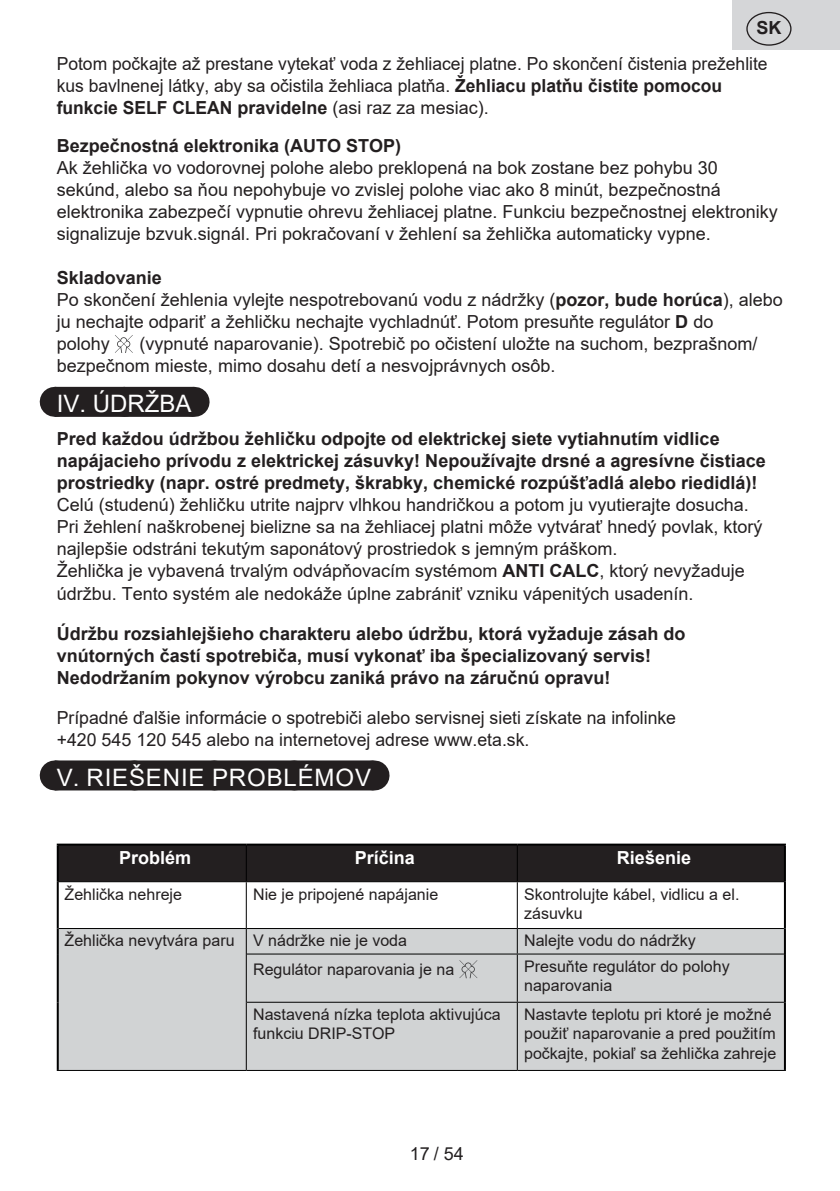
<style>
.page{position:relative;width:840px;height:1191px;background:#fff}
.page>*{position:absolute;margin:0;border:0;box-sizing:border-box;transform-origin:0 0}
.Grafický_nadpis_ETA{font:24px "Arial";letter-spacing:.035em;color:#fff}
.Grafický_nadpis_ETA-2{font:24px "Arial";color:#fff}
.Normální{font:18px/22px "Arial";color:#231f20}
.Normální-2{font:700 18px/22px "Arial";color:#231f20}
.t1{font:700 18px "Arial";color:#fff}
.t2{font:16px/19.2px "Arial";color:#231f20}
.s1{font-weight:700}
</style>
<div class="page">
<div style="left:55px;top:387px;width:138px;height:30px;background:#231f20"></div>
<svg style="left:126px;top:416px;width:33px;height:1px"></svg>
<hr style="left:193px;top:387px;width:1px;height:30px;background:#231f20">
<div style="left:55px;top:760px;width:318px;height:30px;background:#231f20"></div>
<svg style="left:134px;top:760px;width:199px;height:1px"></svg>
<hr style="left:373px;top:760px;width:1px;height:30px;background:#231f20">
<svg style="left:115px;top:335px;width:18px;height:18px"></svg>
<div style="left:59px;top:845px;width:724px;height:36px;background:#231f20"></div>
<div style="left:59px;top:929px;width:724px;height:141px;background:#d1d3d4"></div>
<hr style="left:246px;top:845px;width:1px;height:36px;background:#000">
<hr style="left:516px;top:845px;width:1px;height:36px;background:#000">
<hr style="left:59px;top:881px;width:187px;height:1px;background:#000">
<hr style="left:246px;top:881px;width:271px;height:1px;background:#000">
<hr style="left:246px;top:882px;width:1px;height:46px;background:#000">
<hr style="left:517px;top:881px;width:266px;height:1px;background:#000">
<hr style="left:516px;top:882px;width:1px;height:46px;background:#000">
<hr style="left:59px;top:928px;width:187px;height:1px;background:#000">
<hr style="left:246px;top:928px;width:271px;height:1px;background:#000">
<svg style="left:246px;top:929px;width:1px;height:25px"></svg>
<hr style="left:517px;top:928px;width:266px;height:1px;background:#000">
<svg style="left:516px;top:929px;width:1px;height:24px"></svg>
<hr style="left:246px;top:954px;width:1px;height:48px;background:#000">
<hr style="left:516px;top:954px;width:1px;height:47px;background:#000">
<hr style="left:247px;top:953px;width:270px;height:1px;background:#000">
<hr style="left:517px;top:953px;width:266px;height:1px;background:#000">
<hr style="left:247px;top:1001px;width:270px;height:1px;background:#000">
<hr style="left:517px;top:1001px;width:266px;height:1px;background:#000">
<hr style="left:246px;top:1002px;width:1px;height:68px;background:#000">
<hr style="left:516px;top:1002px;width:1px;height:68px;background:#000">
<hr style="left:57px;top:1070px;width:189px;height:1px;background:#000">
<hr style="left:246px;top:1070px;width:271px;height:1px;background:#000">
<hr style="left:517px;top:1070px;width:268px;height:1px;background:#000">
<hr style="left:57px;top:881px;width:2px;height:47px;background:#000">
<hr style="left:783px;top:881px;width:2px;height:47px;background:#000">
<hr style="left:57px;top:928px;width:2px;height:26px;background:#000">
<hr style="left:57px;top:954px;width:2px;height:48px;background:#000">
<hr style="left:57px;top:1002px;width:2px;height:68px;background:#000">
<hr style="left:783px;top:928px;width:2px;height:26px;background:#000">
<hr style="left:783px;top:954px;width:2px;height:48px;background:#000">
<hr style="left:783px;top:1002px;width:2px;height:68px;background:#000">
<hr style="left:57px;top:843px;width:189px;height:2px;background:#000">
<hr style="left:57px;top:845px;width:2px;height:36px;background:#000">
<hr style="left:246px;top:843px;width:271px;height:2px;background:#000">
<hr style="left:517px;top:843px;width:268px;height:2px;background:#000">
<hr style="left:783px;top:845px;width:2px;height:36px;background:#000">
<svg style="left:459px;top:960px;width:18px;height:18px"></svg>
<div style="left:732px;top:0;width:107px;height:50px;background:#d5d6d8"></div>
<div style="left:746px;top:12px;width:45px;height:34px;border:1px solid #231f20;border-radius:50%"></div>
<p class="Normální-2" style="left:756px;top:17px;width:27px">SK</p>
<p class="Normální" style="left:57px;top:52px;width:712px">Potom počkajte až prestane vytekať voda z žehliacej platne. Po skončení čistenia prežehlite kus bavlnenej látky, aby sa očistila žehliaca platňa. <span class="s1">Žehliacu platňu čistite pomocou funkcie SELF CLEAN pravidelne</span> (asi raz za mesiac).</p>
<p class="Normální-2" style="left:57px;top:135px;width:346px">Bezpečnostná elektronika (AUTO STOP)</p>
<p class="Normální" style="left:57px;top:156px;width:722px">Ak žehlička vo vodorovnej polohe alebo preklopená na bok zostane bez pohybu 30 sekúnd, alebo sa ňou nepohybuje vo zvislej polohe viac ako 8 minút, bezpečnostná elektronika zabezpečí vypnutie ohrevu žehliacej platne. Funkciu bezpečnostnej elektroniky signalizuje bzvuk.signál. Pri pokračovaní v žehlení sa žehlička automaticky vypne.</p>
<p class="Normální-2" style="left:57px;top:267px;width:107px">Skladovanie</p>
<p class="Normální" style="left:57px;top:288px;width:727px">Po skončení žehlenia vylejte nespotrebovanú vodu z nádržky (<span class="s1">pozor, bude horúca</span>), alebo</p>
<p class="Normální" style="left:57px;top:310px;width:657px">ju nechajte odpariť a žehličku nechajte vychladnúť. Potom presuňte regulátor <span class="s1">D</span> do</p>
<p class="Normální" style="left:57px;top:332px;width:55px">polohy</p>
<p class="Normální" style="left:57px;top:332px;width:702px;text-indent:83px">(vypnuté naparovanie). Spotrebič po očistení uložte na suchom, bezprašnom/ bezpečnom mieste, mimo dosahu detí a nesvojprávnych osôb.</p>
<p class="Grafický_nadpis_ETA-2" style="left:57px;top:387px;width:136px">IV. ÚDRŽBA</p>
<p class="Normální-2" style="left:57px;top:428px;width:664px">Pred každou údržbou žehličku odpojte od elektrickej siete vytiahnutím vidlice</p>
<p class="Normální-2" style="left:57px;top:450px;width:710px">napájacieho prívodu z elektrickej zásuvky! Nepoužívajte drsné a agresívne čistiace</p>
<p class="Normální-2" style="left:57px;top:472px;width:701px">prostriedky (napr. ostré predmety, škrabky, chemické rozpúšťadlá alebo riedidlá)!</p>
<p class="Normální" style="left:57px;top:494px;width:693px">Celú (studenú) žehličku utrite najprv vlhkou handričkou a potom ju vyutierajte dosucha.</p>
<p class="Normální" style="left:57px;top:516px;width:707px">Pri žehlení naškrobenej bielizne sa na žehliacej platni môže vytvárať hnedý povlak, ktorý</p>
<p class="Normální" style="left:57px;top:538px;width:562px">najlepšie odstráni tekutým saponátový prostriedok s jemným práškom.</p>
<p class="Normální" style="left:57px;top:560px;width:689px">Žehlička je vybavená trvalým odvápňovacím systémom <span class="s1">ANTI CALC</span>, ktorý nevyžaduje</p>
<p class="Normální" style="left:57px;top:582px;width:638px">údržbu. Tento systém ale nedokáže úplne zabrániť vzniku vápenitých usadenín.</p>
<p class="Normální-2" style="left:57px;top:622px;width:630px">Údržbu rozsiahlejšieho charakteru alebo údržbu, ktorá vyžaduje zásah do vnútorných častí spotrebiča, musí vykonať iba špecializovaný servis!</p>
<p class="Normální-2" style="left:57px;top:666px;width:555px">Nedodržaním pokynov výrobcu zaniká právo na záručnú opravu!</p>
<p class="Normální" style="left:57px;top:706px;width:620px">Prípadné ďalšie informácie o spotrebiči alebo servisnej sieti získate na infolinke +420 545 120 545 alebo na internetovej adrese www.eta.sk.</p>
<p class="Grafický_nadpis_ETA" style="left:57px;top:760px;width:315px">V. RIEŠENIE PROBLÉMOV</p>
<p class="t1" style="left:119px;top:845px;width:74px">Problém</p>
<p class="t1" style="left:355px;top:845px;width:62px">Príčina</p>
<p class="t1" style="left:616px;top:845px;width:76px">Riešenie</p>
<p class="t2" style="left:64px;top:884px;width:119px">Žehlička nehreje</p>
<p class="t2" style="left:253px;top:884px;width:186px">Nie je pripojené napájanie</p>
<p class="t2" style="left:524px;top:884px;width:217px">Skontrolujte kábel, vidlicu a el. zásuvku</p>
<p class="t2" style="left:64px;top:931px;width:171px">Žehlička nevytvára paru</p>
<p class="t2" style="left:253px;top:931px;width:155px">V nádržke nie je voda</p>
<p class="t2" style="left:524px;top:931px;width:173px">Nalejte vodu do nádržky</p>
<p class="t2" style="left:253px;top:959px;width:202px">Regulátor naparovania je na</p>
<p class="t2" style="left:524px;top:956px;width:207px">Presuňte regulátor do polohy naparovania</p>
<p class="t2" style="left:253px;top:1004px;width:249px">Nastavená nízka teplota aktivujúca funkciu DRIP-STOP</p>
<p class="t2" style="left:524px;top:1004px;width:253px">Nastavte teplotu pri ktoré je možné použiť naparovanie a pred použitím počkajte, pokiaľ sa žehlička zahreje</p>
<p class="Normální" style="left:410px;top:1142px;width:55px">17 / 54</p>
</div>
